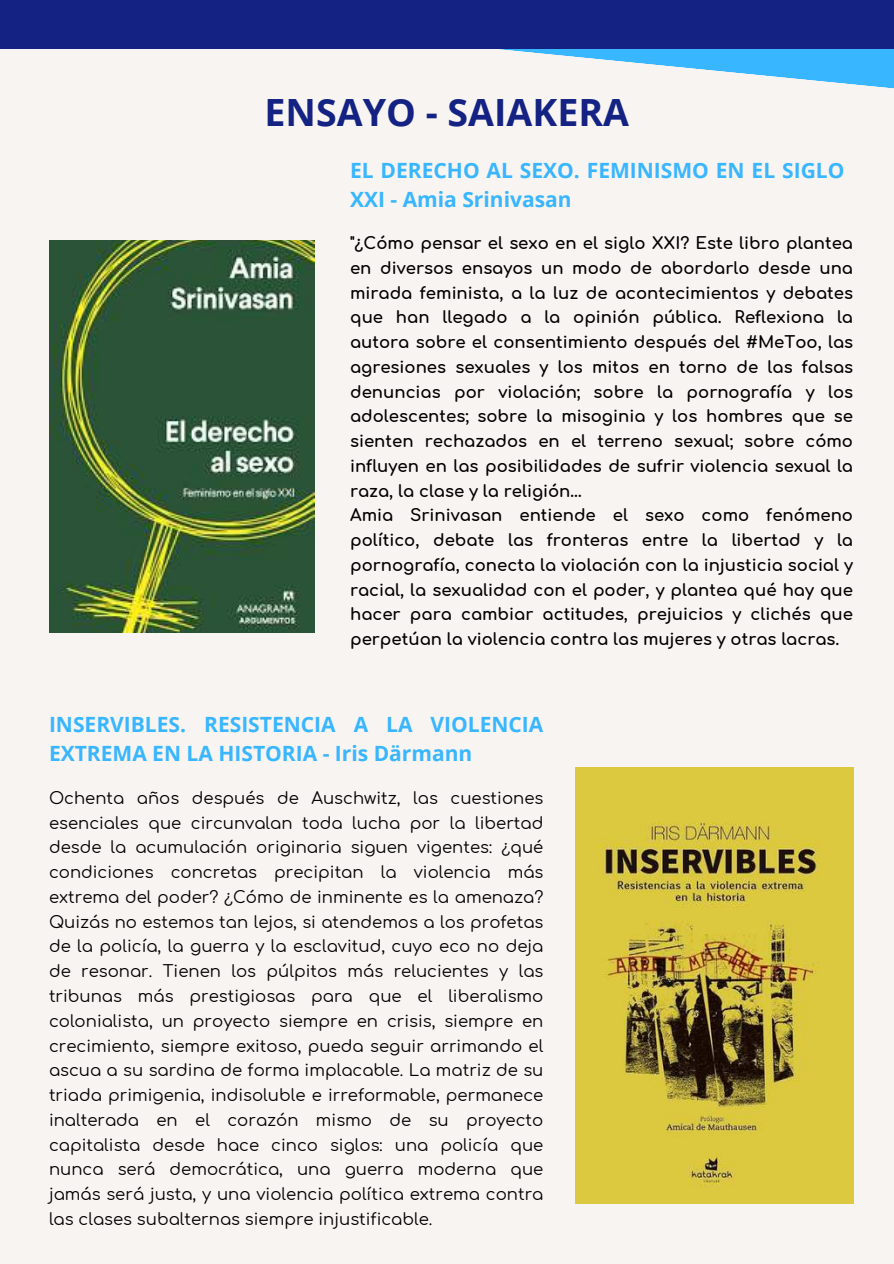
<style>
.page{position:relative;width:894px;height:1264px;background:#fff}
.page>*{position:absolute;margin:0;border:0;box-sizing:border-box;transform-origin:0 0}
.t1{font:700 37.5px "Open Sans";color:#132283}
.t2{font:700 21px/29.2px "Open Sans";color:#38b6ff}
.t3{font:16.5px/24.8px "Comfortaa";color:#000;text-align:justify}
.t4{font:700 16.5px/24.8px "Comfortaa";color:#000}
</style>
<div class="page">
<div style="left:0;top:0;width:893px;height:1263px;background:#f8f4f1"></div>
<img style="left:49px;top:240px;width:265px;height:392px">
<img style="left:575px;top:767px;width:278px;height:436px">
<svg style="left:185px;top:48px;width:708px;height:41px"></svg>
<div style="left:0;top:0;width:893px;height:48px;background:#132283"></div>
<h1 class="t1" style="left:264px;top:86px;width:366px">ENSAYO - SAIAKERA</h1>
<p class="t2" style="left:350px;top:155px;width:495px">EL DERECHO AL SEXO. FEMINISMO EN EL SIGLO<br>XXI - Amia Srinivasan</p>
<p class="t4" style="left:350px;top:228px;width:504px">"¿Cómo pensar el sexo en el siglo XXI? Este libro plantea en diversos ensayos un modo de abordarlo desde una mirada feminista, a la luz de acontecimientos y debates que han llegado a la opinión pública. Reflexiona la autora sobre el consentimiento después del #MeToo, las agresiones sexuales y los mitos en torno de las falsas denuncias por violación; sobre la pornografía y los adolescentes; sobre la misoginia y los hombres que se sienten rechazados en el terreno sexual; sobre cómo influyen en las posibilidades de sufrir violencia sexual la raza, la clase y la religión…<br>Amia Srinivasan entiende el sexo como fenómeno político, debate las fronteras entre la libertad y la pornografía, conecta la violación con la injusticia social y racial, la sexualidad con el poder, y plantea qué hay que hacer para cambiar actitudes, prejuicios y clichés que perpetúan la violencia contra las mujeres y otras lacras.</p>
<p class="t2" style="left:49px;top:709px;width:496px">INSERVIBLES. RESISTENCIA A LA VIOLENCIA<br>EXTREMA EN LA HISTORIA - Iris Därmann</p>
<p class="t3" style="left:49px;top:783px;width:496px">Ochenta años después de Auschwitz, las cuestiones esenciales que circunvalan toda lucha por la libertad desde la acumulación originaria siguen vigentes: ¿qué condiciones concretas precipitan la violencia más extrema del poder? ¿Cómo de inminente es la amenaza?<br>Quizás no estemos tan lejos, si atendemos a los profetas de la policía, la guerra y la esclavitud, cuyo eco no deja de resonar. Tienen los púlpitos más relucientes y las tribunas más prestigiosas para que el liberalismo colonialista, un proyecto siempre en crisis, siempre en crecimiento, siempre exitoso, pueda seguir arrimando el ascua a su sardina de forma implacable. La matriz de su triada primigenia, indisoluble e irreformable, permanece inalterada en el corazón mismo de su proyecto capitalista desde hace cinco siglos: una policía que nunca será democrática, una guerra moderna que jamás será justa, y una violencia política extrema contra las clases subalternas siempre injustificable.</p>
</div>
